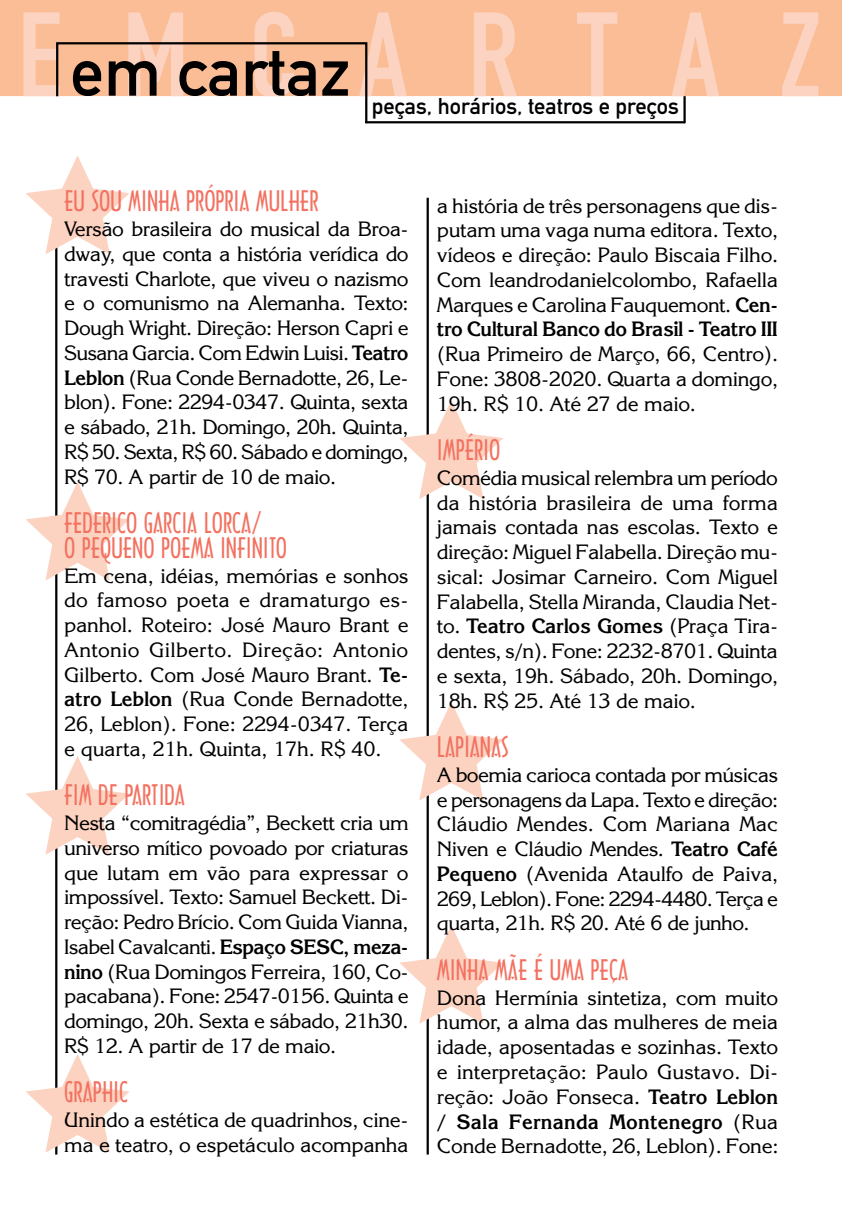
<style>
.page{position:relative;width:842px;height:1212px;background:#fff}
.page>*{position:absolute;margin:0;border:0;box-sizing:border-box;transform-origin:0 0}
.t1{font:119.25px "DIN Engschrift Alternate";letter-spacing:.51em;color:#fcd2c1}
.t2{font:67.5px "DIN Mittelschrift";color:#000}
.t3{font:27px/24.8px "Arquitectura";color:#f37160}
.t4{font:22.5px "DIN Mittelschrift";color:#000}
.t5{font:20.25px/24.8px "Korinna";letter-spacing:-.015em;color:#000;text-align:justify}
.s1{font-weight:700}
</style>
<div class="page">
<svg style="left:0;top:0;width:842px;height:124px"></svg>
<hr style="left:55px;top:198px;width:2px;height:956px;background:#000">
<hr style="left:427px;top:198px;width:2px;height:956px;background:#000">
<svg style="left:26px;top:481px;width:103px;height:102px"></svg>
<svg style="left:399px;top:400px;width:104px;height:101px"></svg>
<svg style="left:400px;top:924px;width:103px;height:102px"></svg>
<svg style="left:26px;top:1053px;width:103px;height:102px"></svg>
<svg style="left:26px;top:755px;width:103px;height:102px"></svg>
<svg style="left:399px;top:701px;width:104px;height:102px"></svg>
<svg style="left:26px;top:155px;width:103px;height:101px"></svg>
<h1 class="t1" style="left:18px;top:-14px;width:804px">EMCARTAZ</h1>
<h2 class="t2" style="left:70px;top:32px;width:281px">em cartaz</h2>
<p class="t4" style="left:372px;top:93px;width:308px">peças, horários, teatros e preços</p>
<h3 class="t3" style="left:64px;top:189px;width:256px">EU SOU MINHA PRÓPRIA MULHER</h3>
<p class="t5" style="left:64px;top:216px;width:346px">Versão brasileira do musical da Broa&shy;dway, que conta a história verídica do travesti Charlote, que viveu o nazismo e o comunismo na Alemanha. Texto:<br>Dough Wright. Direção: Herson Capri e Susana Garcia. Com Edwin Luisi. <span class="s1">Teatro Leblon</span> (Rua Conde Bernadotte, 26, Le&shy;blon). Fone: 2294-0347. Quinta, sexta e sábado, 21h. Domingo, 20h. Quinta, R$ 50. Sexta, R$ 60. Sábado e domingo, R$ 70. A partir de 10 de maio.</p>
<h3 class="t3" style="left:64px;top:511px;width:224px">FEDERICO GARCIA LORCA/<br>O PEQUENO POEMA INFINITO</h3>
<p class="t5" style="left:64px;top:563px;width:346px">Em cena, idéias, memórias e sonhos do famoso poeta e dramaturgo es&shy;panhol. Roteiro: José Mauro Brant e Antonio Gilberto. Direção: Antonio Gilberto. Com José Mauro Brant. <span class="s1">Te&shy;atro Leblon</span> (Rua Conde Bernadotte, 26, Leblon). Fone: 2294-0347. Terça e quarta, 21h. Quinta, 17h. R$ 40.</p>
<h3 class="t3" style="left:64px;top:783px;width:122px">FIM DE PARTIDA</h3>
<p class="t5" style="left:64px;top:810px;width:346px">Nesta “comitragédia”, Beckett cria um universo mítico povoado por criaturas que lutam em vão para expressar o impossível. Texto: Samuel Beckett. Di&shy;reção: Pedro Brício. Com Guida Vianna, Isabel Cavalcanti. <span class="s1">Espaço SESC, meza&shy;nino</span> (Rua Domingos Ferreira, 160, Co&shy;pacabana). Fone: 2547-0156. Quinta e domingo, 20h. Sexta e sábado, 21h30.<br>R$ 12. A partir de 17 de maio.</p>
<h3 class="t3" style="left:64px;top:1080px;width:66px">GRAPHIC</h3>
<p class="t5" style="left:64px;top:1107px;width:346px">Unindo a estética de quadrinhos, cine&shy;ma e teatro, o espetáculo acompanha</p>
<p class="t5" style="left:437px;top:193px;width:343px">a história de três personagens que dis&shy;putam uma vaga numa editora. Texto, vídeos e direção: Paulo Biscaia Filho.<br>Com leandrodanielcolombo, Rafaella Marques e Carolina Fauquemont. <span class="s1">Cen&shy;tro Cultural Banco do Brasil - Teatro III</span></p>
<p class="t5" style="left:437px;top:341px;width:343px">(Rua Primeiro de Março, 66, Centro).<br>Fone: 3808-2020. Quarta a domingo, 19h. R$ 10. Até 27 de maio.</p>
<h3 class="t3" style="left:437px;top:438px;width:65px">IMPÉRIO</h3>
<p class="t5" style="left:437px;top:465px;width:343px">Comédia musical relembra um período da história brasileira de uma forma jamais contada nas escolas. Texto e direção: Miguel Falabella. Direção mu&shy;sical: Josimar Carneiro. Com Miguel Falabella, Stella Miranda, Claudia Net&shy;to. <span class="s1">Teatro Carlos Gomes</span> (Praça Tira&shy;dentes, s/n). Fone: 2232-8701. Quinta e sexta, 19h. Sábado, 20h. Domingo, 18h. R$ 25. Até 13 de maio.</p>
<h3 class="t3" style="left:437px;top:735px;width:73px">LAPIANAS</h3>
<p class="t5" style="left:437px;top:762px;width:343px">A boemia carioca contada por músicas e personagens da Lapa. Texto e direção:<br>Cláudio Mendes. Com Mariana Mac Niven e Cláudio Mendes. <span class="s1">Teatro Café Pequeno</span> (Avenida Ataulfo de Paiva, 269, Leblon). Fone: 2294-4480. Terça e quarta, 21h. R$ 20. Até 6 de junho.</p>
<h3 class="t3" style="left:437px;top:957px;width:193px">MINHA MÃE É UMA PEÇA</h3>
<p class="t5" style="left:437px;top:985px;width:343px">Dona Hermínia sintetiza, com muito humor, a alma das mulheres de meia idade, aposentadas e sozinhas. Texto e interpretação: Paulo Gustavo. Di&shy;reção: João Fonseca. <span class="s1">Teatro Leblon / Sala Fernanda Montenegro</span> (Rua Conde Bernadotte, 26, Leblon). Fone:</p>
</div>
